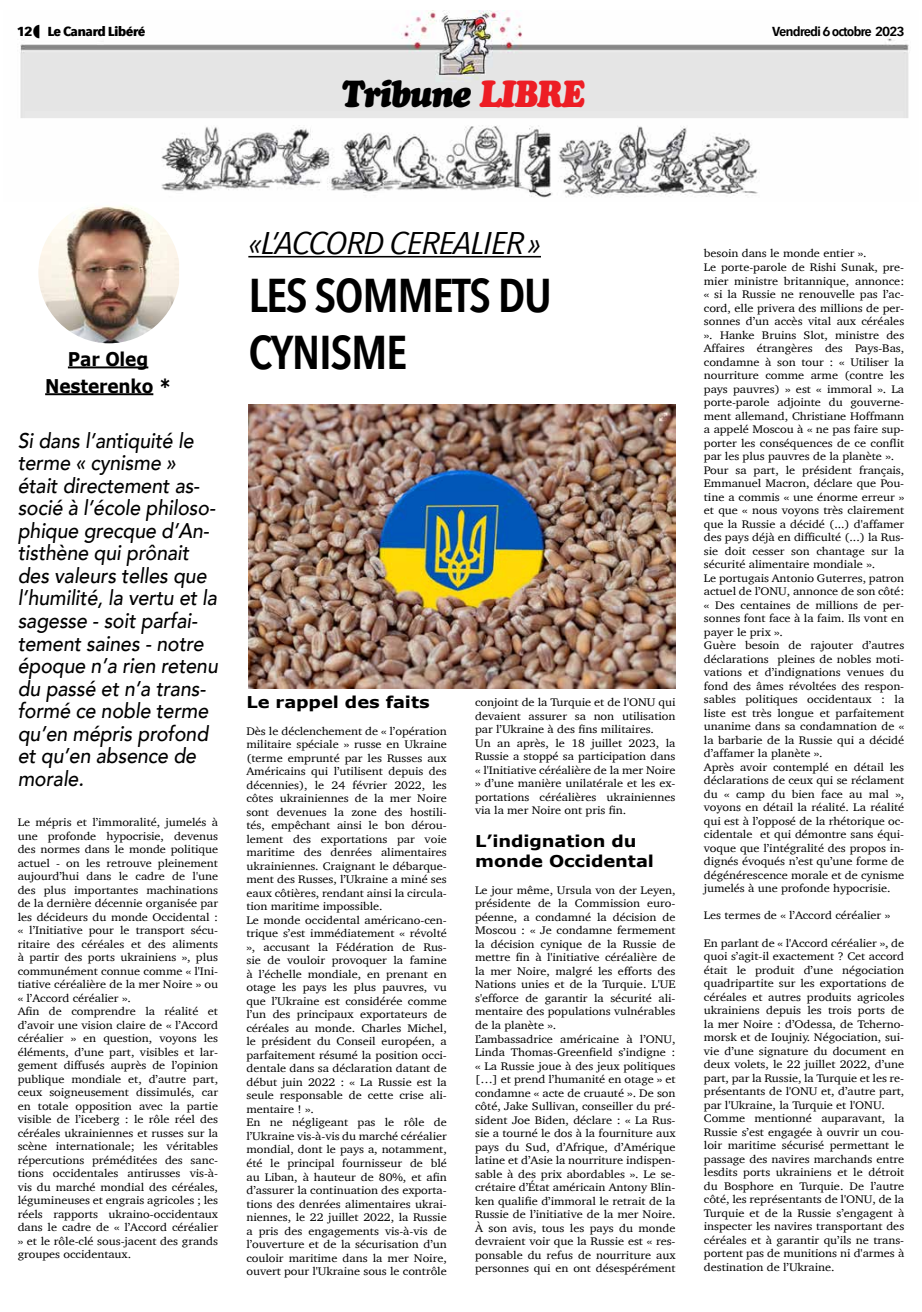
<style>
.page{position:relative;width:922px;height:1312px;background:#fff}
.page>*{position:absolute;margin:0;border:0;box-sizing:border-box;transform-origin:0 0}
.t1{font:600 47.25px/57.5px "Avenir Next Condensed";letter-spacing:-.03em;color:#000}
.t2{font:italic 37.5px "Cooper Black Std";letter-spacing:-.04em;color:#000;scale:.9 1}
.t3{font:italic 31.25px "Avenir Next Condensed";letter-spacing:-.03em;color:#000;scale:1.25 1}
.t4{font:italic 500 21.25px/22.5px "Avenir";letter-spacing:-.005em;color:#000;scale:.92 1}
.t5{font:700 18.88px/26.8px "Verdana";letter-spacing:-.01em;color:#000;text-align:center;scale:.9 1}
.t6{font:700 16.25px/19.5px "Verdana";letter-spacing:-.005em;color:#000;scale:1.1 1}
.t7{font:600 13px "Avenir Next Condensed";letter-spacing:-.06em;color:#000;scale:1.25 1}
.t8{font:700 13px "Avenir Next Condensed";letter-spacing:-.04em;color:#000;scale:1.25 1}
.t9{font:11.25px/13.5px "Charter";letter-spacing:-.005em;color:#000;scale:1.1 1}
.s1{color:#ed1d24}
</style>
<div class="page">
<img style="left:20px;top:10px;width:889px;height:188px">
<hr style="left:248px;top:256px;width:293px;height:1px;background:#000">
<hr style="left:68px;top:366px;width:80px;height:2px;background:#000">
<hr style="left:45px;top:393px;width:108px;height:2px;background:#000">
<img style="left:38px;top:206px;width:141px;height:137px">
<img style="left:248px;top:404px;width:427px;height:284px">
<svg style="left:33px;top:25px;width:6px;height:13px"></svg>
<p class="t8" style="left:17px;top:24px;width:104px">12 Le Canard Libéré</p>
<p class="t7" style="left:772px;top:20px;width:107px">Vendredi 6 octobre 2023</p>
<h2 class="t2" style="left:341px;top:71px;width:272px">Tribune <span class="s1">LIBRE</span></h2>
<h3 class="t5" style="left:45px;top:346px;width:141px">Par Oleg<br>Nesterenko *</h3>
<p class="t4" style="left:18px;top:429px;width:219px">Si dans l’antiquité le terme « cynisme » était directement as&shy;socié à l’école philoso&shy;phique grecque d’An&shy;tisthène qui prônait des valeurs telles que l’humilité, la vertu et la sagesse - soit parfai&shy;tement saines - notre époque n’a rien retenu du passé et n’a trans&shy;formé ce noble terme qu’en mépris profond et qu’en absence de morale.</p>
<p class="t9" style="left:18px;top:815px;width:184px">Le mépris et l’immoralité, jumelés à une profonde hypocrisie, devenus des normes dans le monde politique actuel - on les retrouve pleinement aujourd’hui dans le cadre de l'une des plus importantes machinations de la dernière décennie organisée par les décideurs du monde Occidental : « l’Initiative pour le transport sécu&shy;ritaire des céréales et des aliments à partir des ports ukrainiens », plus communément connue comme « l'Ini&shy;tiative céréalière de la mer Noire » ou « l’Accord céréalier ».<br>Afin de comprendre la réalité et d’avoir une vision claire de « l’Accord céréalier » en question, voyons les éléments, d’une part, visibles et lar&shy;gement diffusés auprès de l’opinion publique mondiale et, d’autre part, ceux soigneusement dissimulés, car en totale opposition avec la partie visible de l’iceberg : le rôle réel des céréales ukrainiennes et russes sur la scène internationale; les véritables répercutions préméditées des sanc&shy;tions occidentales antirusses vis-à&shy;vis du marché mondial des céréales, légumineuses et engrais agricoles ; les réels rapports ukraino-occidentaux dans le cadre de « l’Accord céréalier » et le rôle-clé sous-jacent des grands groupes occidentaux.</p>
<h3 class="t3" style="left:248px;top:224px;width:235px">«L’ACCORD CEREALIER »</h3>
<h1 class="t1" style="left:248px;top:265px;width:305px">LES SOMMETS DU<br>CYNISME</h1>
<h3 class="t6" style="left:246px;top:692px;width:168px">Le rappel des faits</h3>
<p class="t9" style="left:246px;top:723px;width:184px">Dès le déclenchement de « l’opération militaire spéciale » russe en Ukraine (terme emprunté par les Russes aux Américains qui l’utilisent depuis des décennies), le 24 février 2022, les côtes ukrainiennes de la mer Noire sont devenues la zone des hostili&shy;tés, empêchant ainsi le bon dérou&shy;lement des exportations par voie maritime des denrées alimentaires ukrainiennes. Craignant le débarque&shy;ment des Russes, l’Ukraine a miné ses eaux côtières, rendant ainsi la circula&shy;tion maritime impossible.<br>Le monde occidental américano-cen&shy;trique s’est immédiatement « révolté », accusant la Fédération de Rus&shy;sie de vouloir provoquer la famine à l’échelle mondiale, en prenant en otage les pays les plus pauvres, vu que l’Ukraine est considérée comme l’un des principaux exportateurs de céréales au monde. Charles Michel, le président du Conseil européen, a parfaitement résumé la position occi&shy;dentale dans sa déclaration datant de début juin 2022 : « La Russie est la seule responsable de cette crise ali&shy;mentaire ! ».<br>En ne négligeant pas le rôle de l’Ukraine vis-à-vis du marché céréalier mondial, dont le pays a, notamment, été le principal fournisseur de blé au Liban, à hauteur de 80%, et afin d’assurer la continuation des exporta&shy;tions des denrées alimentaires ukrai&shy;niennes, le 22 juillet 2022, la Russie a pris des engagements vis-à-vis de l’ouverture et de la sécurisation d’un couloir maritime dans la mer Noire, ouvert pour l'Ukraine sous le contrôle</p>
<p class="t9" style="left:475px;top:695px;width:184px">conjoint de la Turquie et de l'ONU qui devaient assurer sa non utilisation par l’Ukraine à des fins militaires.<br>Un an après, le 18 juillet 2023, la Russie a stoppé sa participation dans « l'Initiative céréalière de la mer Noire » d’une manière unilatérale et les ex&shy;portations céréalières ukrainiennes via la mer Noire ont pris fin.</p>
<h3 class="t6" style="left:475px;top:831px;width:164px">L’indignation du monde Occidental</h3>
<p class="t9" style="left:475px;top:882px;width:184px">Le jour même, Ursula von der Leyen, présidente de la Commission euro&shy;péenne, a condamné la décision de Moscou : « Je condamne fermement la décision cynique de la Russie de mettre fin à l'initiative céréalière de la mer Noire, malgré les efforts des Nations unies et de la Turquie. L'UE s'efforce de garantir la sécurité ali&shy;mentaire des populations vulnérables de la planète ».<br>L’ambassadrice américaine à l’ONU, Linda Thomas-Greenfield s’indigne : « La Russie joue à des jeux politiques […] et prend l’humanité en otage » et condamne « acte de cruauté ». De son côté, Jake Sullivan, conseiller du pré&shy;sident Joe Biden, déclare : « La Rus&shy;sie a tourné le dos à la fourniture aux pays du Sud, d’Afrique, d’Amérique latine et d’Asie la nourriture indispen&shy;sable à des prix abordables ». Le se&shy;crétaire d’État américain Antony Blin&shy;ken qualifie d’immoral le retrait de la Russie de l’initiative de la mer Noire.<br>À son avis, tous les pays du monde devraient voir que la Russie est « res&shy;ponsable du refus de nourriture aux personnes qui en ont désespérément</p>
<p class="t9" style="left:703px;top:247px;width:184px">besoin dans le monde entier ».<br>Le porte-parole de Rishi Sunak, pre&shy;mier ministre britannique, annonce: « si la Russie ne renouvelle pas l’ac&shy;cord, elle privera des millions de per&shy;sonnes d’un accès vital aux céréales ». Hanke Bruins Slot, ministre des Affaires étrangères des Pays-Bas, condamne à son tour : « Utiliser la nourriture comme arme (contre les pays pauvres) » est « immoral ». La porte-parole adjointe du gouverne&shy;ment allemand, Christiane Hoffmann a appelé Moscou à « ne pas faire sup&shy;porter les conséquences de ce conflit par les plus pauvres de la planète ».<br>Pour sa part, le président français, Emmanuel Macron, déclare que Pou&shy;tine a commis « une énorme erreur » et que « nous voyons très clairement que la Russie a décidé (...) d'affamer des pays déjà en difficulté (...) la Rus&shy;sie doit cesser son chantage sur la sécurité alimentaire mondiale ».<br>Le portugais Antonio Guterres, patron actuel de l’ONU, annonce de son côté: « Des centaines de millions de per&shy;sonnes font face à la faim. Ils vont en payer le prix ».<br>Guère besoin de rajouter d’autres déclarations pleines de nobles moti&shy;vations et d’indignations venues du fond des âmes révoltées des respon&shy;sables politiques occidentaux : la liste est très longue et parfaitement unanime dans sa condamnation de « la barbarie de la Russie qui a décidé d’affamer la planète ».<br>Après avoir contemplé en détail les déclarations de ceux qui se réclament du « camp du bien face au mal », voyons en détail la réalité. La réalité qui est à l’opposé de la rhétorique oc&shy;cidentale et qui démontre sans équi&shy;voque que l’intégralité des propos in&shy;dignés évoqués n’est qu’une forme de dégénérescence morale et de cynisme jumelés à une profonde hypocrisie.</p>
<p class="t9" style="left:703px;top:908px;width:171px">Les termes de « l’Accord céréalier »</p>
<p class="t9" style="left:703px;top:935px;width:184px">En parlant de « l'Accord céréalier », de quoi s’agit-il exactement ? Cet accord était le produit d’une négociation quadripartite sur les exportations de céréales et autres produits agricoles ukrainiens depuis les trois ports de la mer Noire : d’Odessa, de Tcherno&shy;morsk et de Ioujniy. Négociation, sui&shy;vie d’une signature du document en deux volets, le 22 juillet 2022, d’une part, par la Russie, la Turquie et les re&shy;présentants de l'ONU et, d’autre part, par l'Ukraine, la Turquie et l'ONU.<br>Comme mentionné auparavant, la Russie s’est engagée à ouvrir un cou&shy;loir maritime sécurisé permettant le passage des navires marchands entre lesdits ports ukrainiens et le détroit du Bosphore en Turquie. De l’autre côté, les représentants de l'ONU, de la Turquie et de la Russie s’engagent à inspecter les navires transportant des céréales et à garantir qu’ils ne trans&shy;portent pas de munitions ni d'armes à destination de l’Ukraine.</p>
</div>
